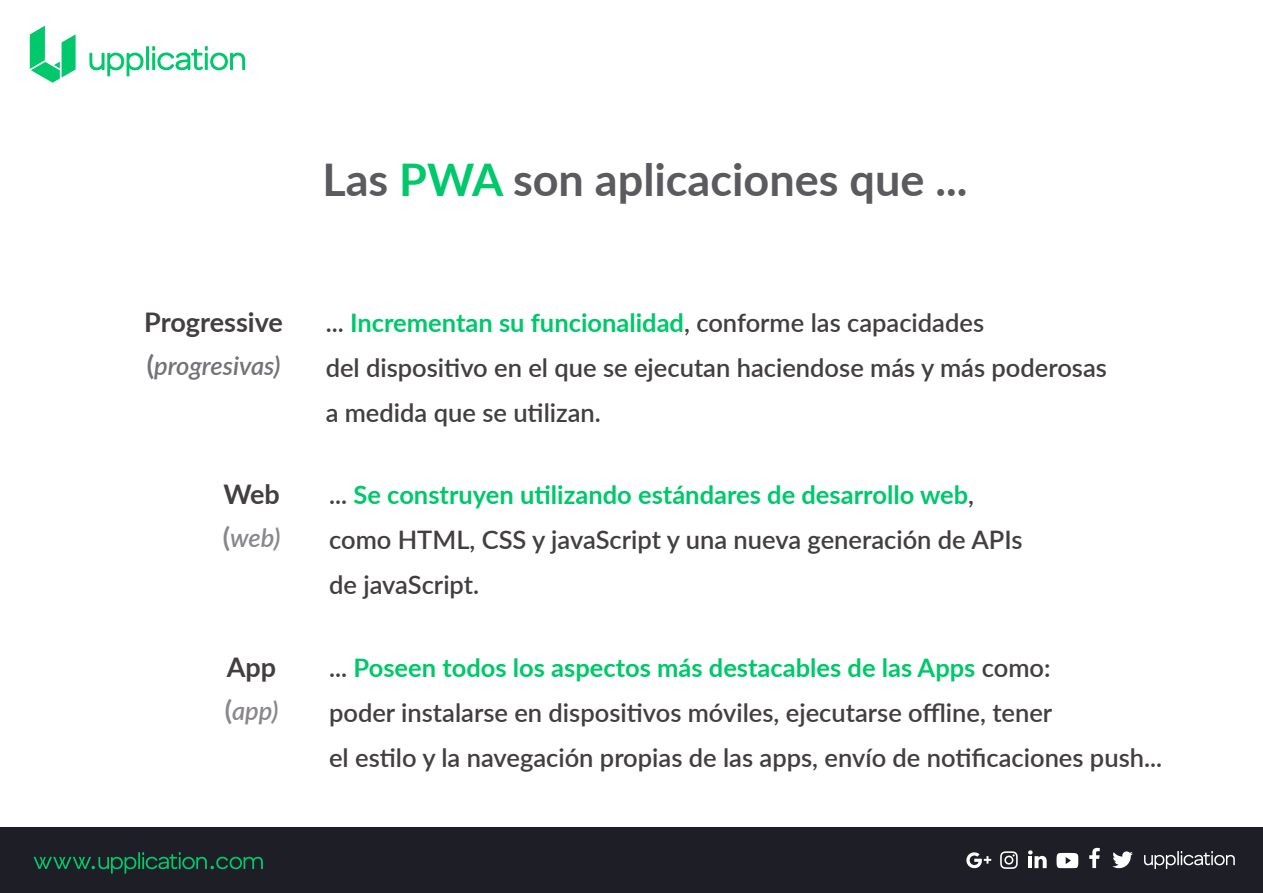
<style>
.page{position:relative;width:1263px;height:893px;background:#fff}
.page>*{position:absolute;margin:0;border:0;box-sizing:border-box;transform-origin:0 0}
.t1{font:700 45px "Lato";color:#5b5b5f}
.t2{font:700 27px "Lato";color:#433f40}
.t3{font:600 25.5px/45px "Lato";color:#433f40}
.t4{font:italic 600 25.5px "Lato";color:#727277}
.t5{font:italic 600 25.5px "Lato";color:#89878c}
.s1{color:#00c86b}
.s2{font-weight:700;font-style:normal;font-size:27px}
.s3{font-weight:700;color:#00c86b}
</style>
<div class="page">
<svg style="left:89px;top:46px;width:156px;height:30px"></svg>
<svg style="left:30px;top:26px;width:46px;height:57px"></svg>
<div style="left:0;top:827px;width:1263px;height:66px;background:#1e1f26"></div>
<svg style="left:1144px;top:851px;width:91px;height:18px"></svg>
<svg style="left:1000px;top:851px;width:18px;height:18px"></svg>
<svg style="left:1056px;top:853px;width:22px;height:15px"></svg>
<svg style="left:1089px;top:848px;width:11px;height:20px"></svg>
<svg style="left:1112px;top:851px;width:21px;height:17px"></svg>
<svg style="left:1028px;top:850px;width:19px;height:18px"></svg>
<svg style="left:966px;top:852px;width:25px;height:16px"></svg>
<svg style="left:33px;top:852px;width:230px;height:22px"></svg>
<h1 class="t1" style="left:322px;top:147px;width:646px">Las <span class="s1">PWA</span> son aplicaciones que ...</h1>
<p class="t2" style="left:144px;top:302px;width:140px">Progressive</p>
<p class="t4" style="left:147px;top:347px;width:135px"><span class="s2">(</span>progresivas)</p>
<p class="t3" style="left:326px;top:299px;width:783px">... <span class="s3">Incrementan su funcionalidad</span>, conforme las capacidades<br>del dispositivo en el que se ejecutan haciendose más y más poderosas a medida que se utilizan.</p>
<p class="t2" style="left:223px;top:474px;width:58px">Web</p>
<p class="t5" style="left:223px;top:519px;width:59px"><span class="s2">(</span>web)</p>
<p class="t3" style="left:329px;top:471px;width:695px">... <span class="s3">Se construyen utilizando estándares de desarrollo web</span>, como HTML, CSS y javaScript y una nueva generación de APIs de javaScript.</p>
<p class="t2" style="left:227px;top:647px;width:51px">App</p>
<p class="t5" style="left:225px;top:693px;width:55px"><span class="s2">(</span>app)</p>
<p class="t3" style="left:329px;top:644px;width:834px">... <span class="s3">Poseen todos los aspectos más destacables de las Apps</span> como:<br>poder instalarse en dispositivos móviles, ejecutarse offline, tener<br>el estilo y la navegación propias de las apps, envío de notificaciones push...</p>
</div>
